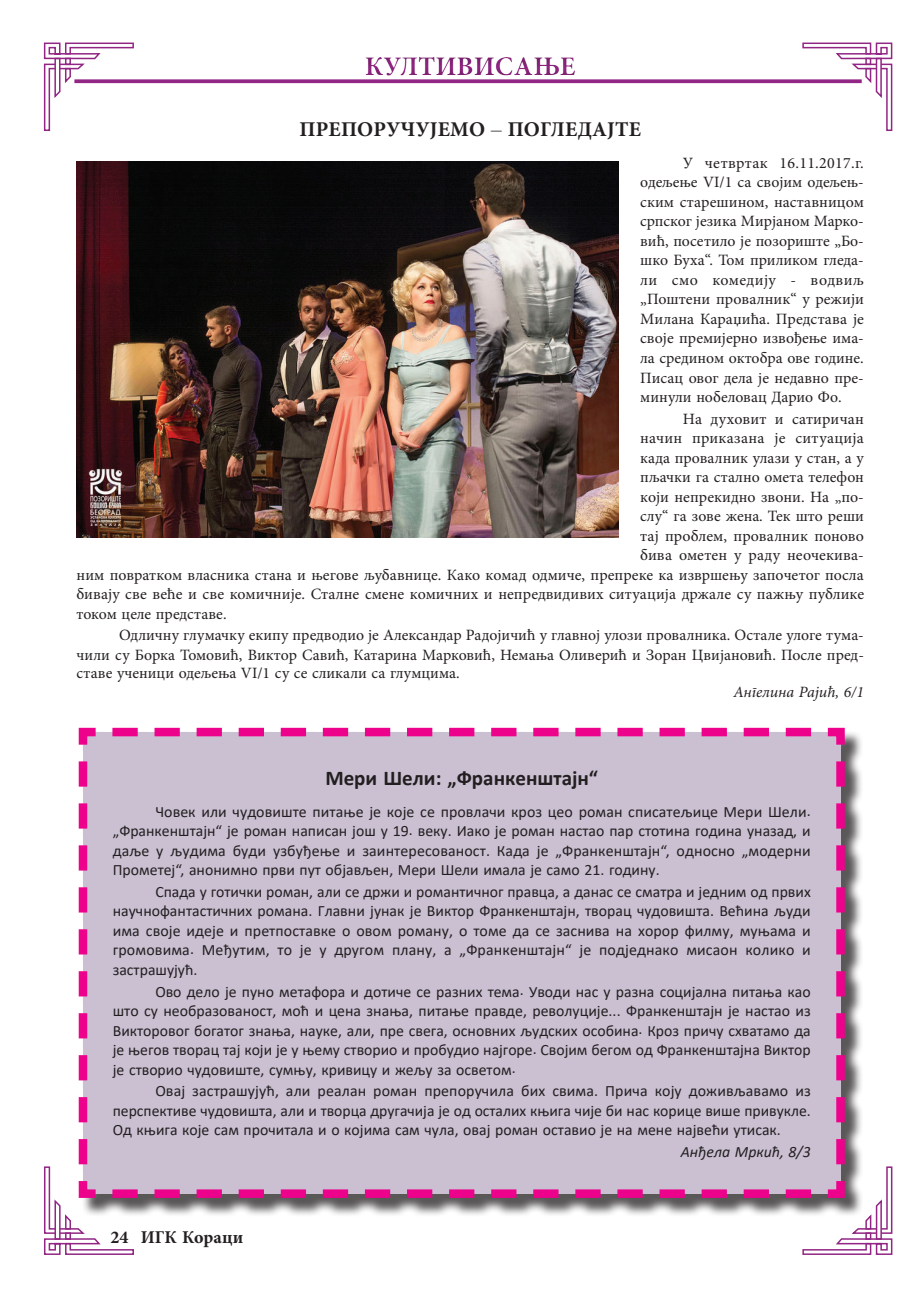
<style>
.page{position:relative;width:915px;height:1306px;background:#fff}
.page>*{position:absolute;margin:0;border:0;box-sizing:border-box;transform-origin:0 0}
.t1{font:700 27px "Minion Pro";color:#922684}
.t2{font:700 21px "Minion Pro";letter-spacing:.01em;color:#231f20}
.t3{font:700 21px "Calibri";color:#231f20}
.t4{font:700 18px "Minion Pro";color:#231f20}
.t5{font:15.75px/19.5px "Calibri";color:#231f20;text-align:justify}
.t6{font:15.75px/19.5px "Minion Pro";color:#231f20;text-align:justify}
.t7{font:italic 15.75px "Minion Pro";color:#231f20}
.t8{font:italic 15.75px "Calibri";color:#231f20}
.s1{font-family:"Times New Roman";font-weight:400}
</style>
<div class="page">
<svg style="left:78px;top:727px;width:770px;height:26px;background:#d69ec7"></svg>
<img style="left:77px;top:162px;width:541px;height:376px">
<svg style="left:44px;top:753px;width:848px;height:502px"></svg>
<svg style="left:43px;top:42px;width:92px;height:89px"></svg>
<svg style="left:801px;top:42px;width:91px;height:89px"></svg>
<svg style="left:74px;top:79px;width:787px;height:4px;background:#9c3a8f"></svg>
<div style="left:352px;top:48px;width:238px;height:40px;background:#231f20;opacity:.5"></div>
<h1 class="t1" style="left:365px;top:48px;width:212px">КУЛТИВИСАЊЕ</h1>
<h2 class="t2" style="left:299px;top:114px;width:343px">ПРЕПОРУЧУЈЕМО <span class="s1">–</span> ПОГЛЕДАЈТЕ</h2>
<p class="t6" style="left:640px;top:153px;width:225px;text-indent:43px">У четвртак 16.11.2017.г. одељење VI/1 са својим одељењ&shy;ским старешином, наставницом српског језика Мирјаном Марко&shy;вић, посетило је позориште „Бо&shy;шко Буха“. Том приликом гледа&shy;ли смо комедију - водвиљ „Поштени провалник“ у режији Милана Караџића. Представа је своје премијерно извођење има&shy;ла средином октобра ове године.<br>Писац овог дела је недавно пре&shy;минули нобеловац Дарио Фо.</p>
<p class="t6" style="left:682px;top:409px;width:182px">На духовит и сатиричан</p>
<p class="t6" style="left:640px;top:428px;width:225px">начин приказана је ситуација</p>
<p class="t6" style="left:640px;top:448px;width:225px">када провалник улази у стан, а у</p>
<p class="t6" style="left:640px;top:467px;width:225px">пљачки га стално омета телефон</p>
<p class="t6" style="left:640px;top:487px;width:225px">који непрекидно звони. На „по-</p>
<p class="t6" style="left:640px;top:506px;width:225px">слу“ га зове жена. Тек што реши</p>
<p class="t6" style="left:640px;top:526px;width:225px">тај проблем, провалник поново</p>
<p class="t6" style="left:640px;top:545px;width:225px">бива ометен у раду неочекива-</p>
<p class="t6" style="left:77px;top:565px;width:788px">ним повратком власника стана и његове љубавнице. Како комад одмиче, препреке ка извршењу започетог посла</p>
<p class="t6" style="left:77px;top:584px;width:788px">бивају све веће и све комичније. Сталне смене комичних и непредвидивих ситуација држале су пажњу публике</p>
<p class="t6" style="left:77px;top:604px;width:151px">током целе представе.</p>
<p class="t6" style="left:77px;top:625px;width:788px;text-align:right">Одличну глумачку екипу предводио је Александар Радојичић у главној улози провалника. Остале улоге тума-<br>чили су Борка Томовић, Виктор Савић, Катарина Марковић, Немања Оливерић и Зоран Цвијановић. После пред-</p>
<p class="t6" style="left:77px;top:663px;width:384px">ставе ученици одељења VI/1 су се сликали са глумцима.</p>
<p class="t7" style="left:733px;top:681px;width:132px">Ангелина Рајић, 6/1</p>
<h2 class="t3" style="left:325px;top:762px;width:274px">Мери Шели: „Франкенштајн“</h2>
<p class="t5" style="left:113px;top:801px;width:699px;text-indent:43px">Човек или чудовиште питање је које се провлачи кроз цео роман списатељице Мери Шели. „Франкенштајн“ је роман написан још у 19. веку. Иако је роман настао пар стотина година уназад, и даље у људима буди узбуђење и заинтересованост. Када је „Франкенштајн“, односно „модерни Прометеј“, анонимно први пут објављен, Мери Шели имала је само 21. годину.</p>
<p class="t5" style="left:113px;top:881px;width:699px;text-indent:43px">Спада у готички роман, али се држи и романтичног правца, а данас се сматра и једним од првих научнофантастичних романа. Главни јунак је Виктор Франкенштајн, творац чудовишта. Већина људи има своје идеје и претпоставке о овом роману, о томе да се заснива на хорор филму, муњама и громовима. Међутим, то је у другом плану, а „Франкенштајн“ је подједнако мисаон колико и застрашујућ.</p>
<p class="t5" style="left:113px;top:981px;width:699px;text-indent:43px">Ово дело је пуно метафора и дотиче се разних тема. Уводи нас у разна социјална питања као што су необразованост, моћ и цена знања, питање правде, револуције... Франкенштајн је настао из Викторовог богатог знања, науке, али, пре свега, основних људских особина. Кроз причу схватамо да је његов творац тај који је у њему створио и пробудио најгоре. Својим бегом од Франкенштајна Виктор је створио чудовиште, сумњу, кривицу и жељу за осветом.</p>
<p class="t5" style="left:113px;top:1080px;width:699px;text-indent:43px">Овај застрашујућ, али реалан роман препоручила бих свима. Прича коју доживљавамо из перспективе чудовишта, али и творца другачија је од осталих књига чије би нас корице више привукле.<br>Од књига које сам прочитала и о којима сам чула, овај роман оставио је на мене највећи утисак.</p>
<p class="t8" style="left:680px;top:1140px;width:131px">Анђела Мркић, 8/3</p>
<p class="t4" style="left:111px;top:1224px;width:134px">24 ИГК Кораци</p>
</div>
